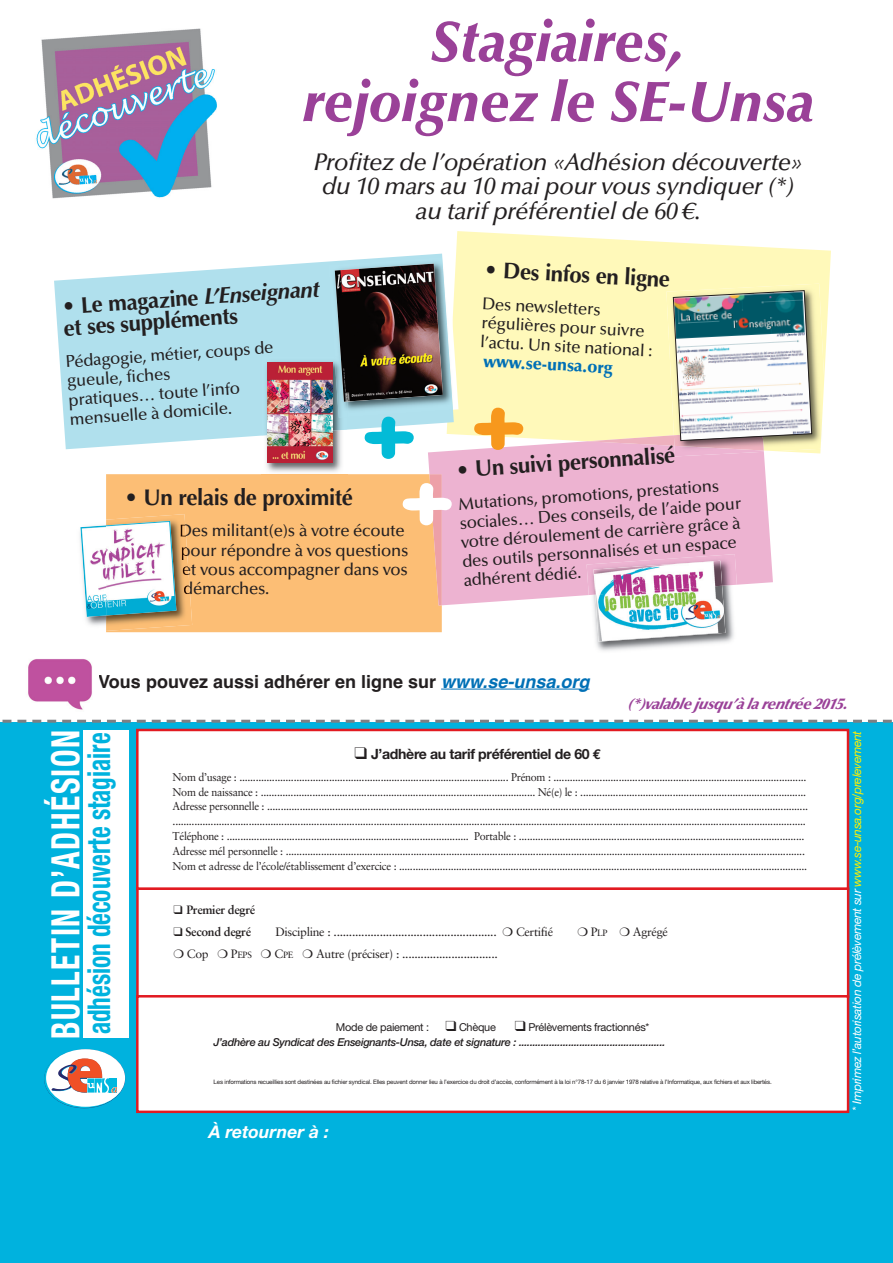
<style>
.page{position:relative;width:893px;height:1263px;background:#fff}
.page>*{position:absolute;margin:0;border:0;box-sizing:border-box;transform-origin:0 0}
.t1{font:700 106.35px "Comic Sans MS";color:#f7981d}
.t2{font:700 106.35px "Comic Sans MS";color:#fff}
.t3{font:700 106.35px "Comic Sans MS";color:#03bbd7}
.t4{font:italic 900 57px/60px "Optima LT Std";color:#9a4198;text-align:center;scale:.95 1}
.t5{font:700 condensed 39.3px "Helvetica Neue";letter-spacing:.05em;color:#fff;scale:.8 1}
.t6{font:700 condensed 31.5px "Helvetica Neue";color:#00b2de;scale:.8 1}
.t7{font:italic 500 24.15px/24.5px "Optima LT Std";letter-spacing:-.02em;color:#231f20;text-align:center}
.t8{font:700 22.65px/21.3px "Optima LT Std";letter-spacing:-.015em;color:#231f20}
.t9{font:700 18px "Helvetica";color:#231f20}
.t10{font:italic 700 17.55px "Helvetica Neue";color:#fff}
.t11{font:500 16.95px/19.2px "Optima LT Std";letter-spacing:-.015em;color:#231f20}
.t12{font:900 16.95px "Optima LT Std";color:#0070b6}
.t13{font:italic 900 15.3px "Optima LT Std";letter-spacing:-.025em;color:#9a4198}
.t14{font:700 14.1px "Helvetica Neue";letter-spacing:-.025em;color:#231f20}
.t15{font:12.15px "Sabon";letter-spacing:-.025em;color:#231f20}
.t16{font:700 12.15px "Sabon";letter-spacing:-.025em;color:#231f20}
.t17{font:italic 12px "Helvetica Neue";letter-spacing:-.025em;color:#fff}
.t18{font:11.4px/14.9px "Sabon";letter-spacing:-.025em;color:#231f20;scale:.95 1}
.t19{font:italic 500 10.95px/15.1px "Helvetica Neue";letter-spacing:-.025em;color:#231f20}
.t20{font:10.95px "Helvetica Neue";letter-spacing:-.025em;color:#231f20}
.t21{font:6.15px "Helvetica Neue";letter-spacing:-.025em;color:#231f20}
.s1{font-style:italic}
.s2{font-style:italic;color:#0070b6}
.s3{font-family:"Euro Mono"}
.s4{font-size:9.15px}
.s5{font-weight:400;font-style:normal}
.s6{color:#fff101}
</style>
<div class="page">
<svg style="left:454px;top:231px;width:377px;height:222px;background:#fff9c2"></svg>
<svg style="left:54px;top:254px;width:400px;height:195px;fill:#b0e0ed"></svg>
<div style="left:106px;top:474px;width:336px;height:158px;background:#fcbe75"></div>
<svg style="left:428px;top:441px;width:345px;height:164px;background:#eeb8d3"></svg>
<svg style="left:429px;top:474px;width:13px;height:131px;background:#f2ad97"></svg>
<img style="left:262px;top:435px;width:85px;height:43px">
<img style="left:262px;top:356px;width:85px;height:79px">
<img style="left:268px;top:362px;width:64px;height:101px">
<img style="left:824px;top:380px;width:4px;height:69px">
<img style="left:666px;top:284px;width:158px;height:167px">
<img style="left:674px;top:452px;width:90px;height:4px">
<svg style="left:588px;top:290px;width:224px;height:162px"></svg>
<img style="left:589px;top:585px;width:152px;height:66px">
<img style="left:587px;top:554px;width:150px;height:41px">
<img style="left:595px;top:586px;width:130px;height:56px">
<img style="left:593px;top:561px;width:129px;height:34px">
<img style="left:36px;top:28px;width:181px;height:171px">
<div style="left:0;top:722px;width:893px;height:541px;background:#00b2de"></div>
<div style="left:139px;top:731px;width:708px;height:157px;background:#fff"></div>
<div style="left:136px;top:729px;width:713px;height:161px;border:2px solid #e21a21"></div>
<div style="left:83px;top:730px;width:46px;height:307px;background:#fff"></div>
<svg style="left:2px;top:720px;width:890px;height:3px"></svg>
<svg style="left:44px;top:1049px;width:80px;height:59px"></svg>
<div style="left:46px;top:1049px;width:79px;height:58px;background:#fff;border-radius:50%"></div>
<svg style="left:51px;top:1058px;width:66px;height:36px"></svg>
<div style="left:139px;top:890px;width:708px;height:105px;background:#fff"></div>
<div style="left:136px;top:887px;width:713px;height:111px;border:2px solid #e21a21"></div>
<div style="left:139px;top:997px;width:708px;height:113px;background:#fff"></div>
<div style="left:136px;top:995px;width:713px;height:118px;border:2px solid #e21a21"></div>
<hr style="left:441px;top:689px;width:148px;height:1px;background:#0070b6">
<img style="left:28px;top:659px;width:64px;height:51px">
<img style="left:86px;top:617px;width:20px;height:9px">
<img style="left:106px;top:514px;width:86px;height:117px">
<svg style="left:180px;top:524px;width:6px;height:13px"></svg>
<img style="left:182px;top:546px;width:6px;height:14px">
<svg style="left:183px;top:565px;width:6px;height:10px"></svg>
<svg style="left:184px;top:584px;width:6px;height:10px"></svg>
<img style="left:80px;top:525px;width:26px;height:92px">
<img style="left:106px;top:521px;width:70px;height:94px">
<img style="left:453px;top:257px;width:5px;height:153px">
<img style="left:328px;top:257px;width:125px;height:160px">
<img style="left:334px;top:356px;width:13px;height:62px">
<img style="left:335px;top:264px;width:108px;height:138px">
<h2 class="t4" style="left:302px;top:12px;width:540px">Stagiaires,<br>rejoignez le SE-Unsa</h2>
<h3 class="t7" style="left:313px;top:150px;width:491px">Profitez de l’opération «Adhésion découverte» du 10 mars au 10 mai pour vous syndiquer (*) au tarif préférentiel de 60 €.</h3>
<h3 class="t8" style="left:485px;top:261px;width:187px;rotate:3deg">• Des infos en ligne</h3>
<h3 class="t11" style="left:483px;top:295px;width:174px;rotate:3deg">Des newsletters régulières pour suivre l’actu. Un site national :</h3>
<h3 class="t12" style="left:484px;top:351px;width:131px;rotate:3deg">www.se-unsa.org</h3>
<h3 class="t8" style="left:61px;top:298px;width:260px;rotate:-4deg">• Le magazine <span class="s1">L’Enseignant </span>et ses suppléments</h3>
<h3 class="t11" style="left:65px;top:354px;width:210px;rotate:-4deg">Pédagogie, métier, coups de gueule, fiches<br>pratiques… toute l’info mensuelle à domicile.</h3>
<h1 class="t1" style="left:466px;top:363px;width:66px">+</h1>
<h1 class="t3" style="left:356px;top:372px;width:66px">+</h1>
<h3 class="t8" style="left:455px;top:462px;width:221px;rotate:-4deg">• Un suivi personnalisé</h3>
<h3 class="t11" style="left:458px;top:496px;width:284px;rotate:-4deg">Mutations, promotions, prestations sociales… Des conseils, de l’aide pour votre déroulement de carrière grâce à des outils personnalisés et un espace adhérent dédié.</h3>
<h1 class="t2" style="left:394px;top:438px;width:66px">+</h1>
<h3 class="t8" style="left:125px;top:488px;width:230px">• Un relais de proximité</h3>
<h3 class="t11" style="left:179px;top:523px;width:231px">Des militant(e)s à votre écoute pour répondre à vos questions et vous accompagner dans vos démarches.</h3>
<h3 class="t9" style="left:98px;top:675px;width:493px">Vous pouvez aussi adhérer en ligne sur <span class="s2">www.se-unsa.org</span></h3>
<h3 class="t13" style="left:628px;top:695px;width:222px">(*)valable jusqu’à la rentrée 2015.</h3>
<h3 class="t5" style="left:51px;top:1039px;width:388px;rotate:-90deg">BULLETIN D’ADHÉSION</h3>
<h3 class="t6" style="left:88px;top:1034px;width:379px;rotate:-90deg">adhésion découverte stagiaire</h3>
<p class="t14" style="left:354px;top:749px;width:248px">❑ J’adhère au tarif préférentiel de 60 <span class="s3">€</span></p>
<p class="t18" style="left:173px;top:770px;width:670px">Nom d’usage : ................................................................................................... Prénom : .............................................................................................<br>Nom de naissance : ..................................................................................................... Né(e) le : ...................................................................................<br>Adresse personnelle : ....................................................................................................................................................................................................... .........................................................................................................................................................................................................................................<br>Téléphone : ......................................................................................... Portable : .........................................................................................................<br>Adresse mél personnelle : ...............................................................................................................................................................................................<br>Nom et adresse de l’école/établissement d’exercice : ......................................................................................................................................................</p>
<p class="t16" style="left:173px;top:905px;width:83px">❑ Premier degré</p>
<p class="t16" style="left:173px;top:927px;width:79px">❑ Second degré</p>
<p class="t15" style="left:275px;top:927px;width:279px">Discipline : ..................................................... ❍ Certifié</p>
<p class="t15" style="left:577px;top:927px;width:92px">❍ P<span class="s4">LP</span> ❍ Agrégé</p>
<p class="t15" style="left:173px;top:949px;width:326px">❍ Cop ❍ P<span class="s4">EPS</span> ❍ C<span class="s4">PE</span> ❍ Autre (préciser) : ...............................</p>
<p class="t19" style="left:214px;top:1021px;width:453px;text-indent:301px">❑ <span class="s5">Prélèvements fractionnés*<br></span>J’adhère au Syndicat des Enseignants-Unsa, date et signature : .....................................................</p>
<p class="t21" style="left:214px;top:1079px;width:559px">Les informations recueillies sont destinées au fichier syndical. Elles peuvent donner lieu à l’exercice du droit d’accès, conformément à la loi n°78-17 du 6 janvier 1978 relative à l’Informatique, aux fichiers et aux libertés.</p>
<p class="t20" style="left:336px;top:1023px;width:162px">Mode de paiement : ❑ Chèque</p>
<h3 class="t10" style="left:209px;top:1125px;width:122px">À retourner à :</h3>
<p class="t17" style="left:853px;top:1111px;width:381px;rotate:-90deg">* Imprimez l’autorisation de prélèvement sur <span class="s6">www.se-unsa.org/prelevement</span></p>
</div>
